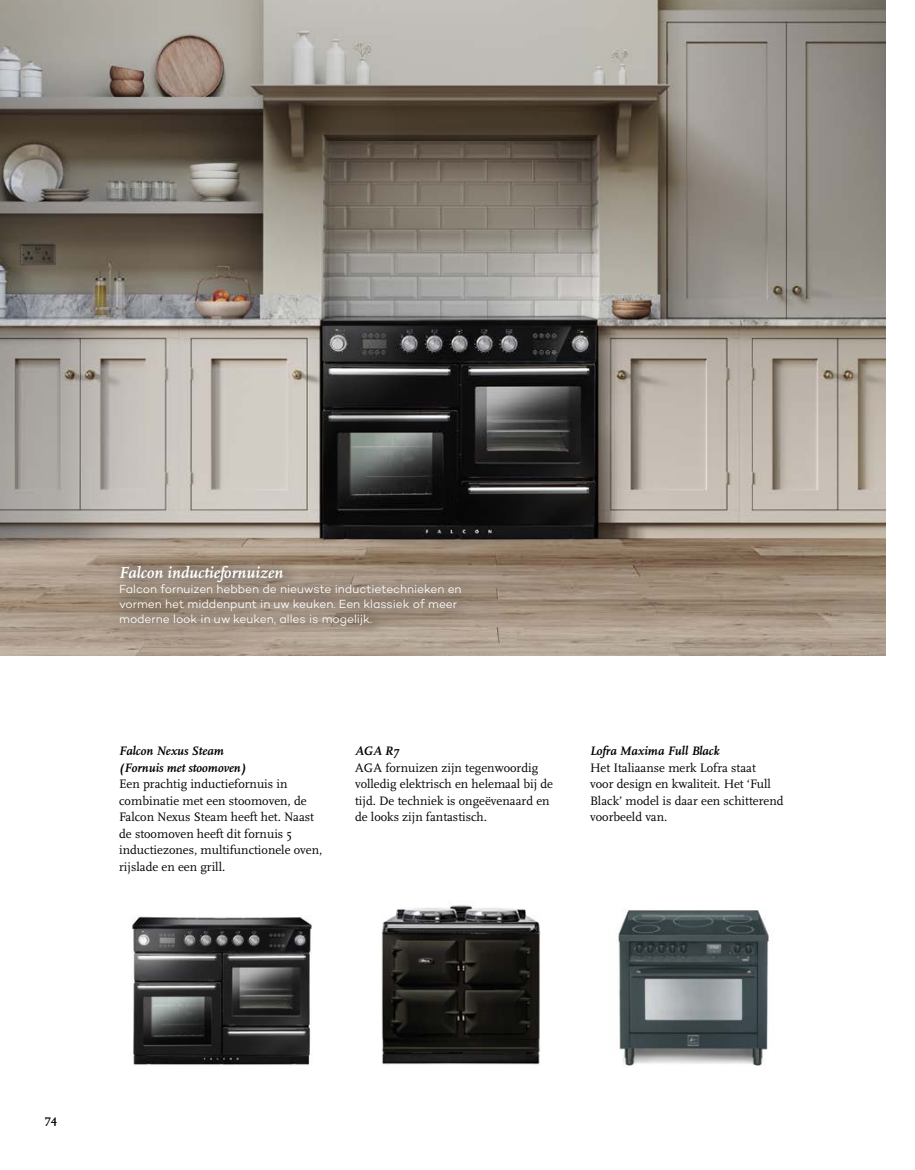
<style>
.page{position:relative;width:915px;height:1170px;background:#fff}
.page>*{position:absolute;margin:0;border:0;box-sizing:border-box;transform-origin:0 0}
.Body{font:italic 700 16.5px "Scala";color:#fff}
.Body-2{font:12.75px/16.5px "Scala";color:#000}
.Body-3{font:italic 700 12.75px "Scala";color:#000}
.Fotobijschrift{font:300 12px/15px "Campton";color:#fff}
.t1{font:700 12px "Scala";color:#000}
</style>
<div class="page">
<img style="left:0;top:0;width:884px;height:655px">
<img style="left:132px;top:916px;width:180px;height:150px">
<img style="left:381px;top:903px;width:160px;height:162px">
<div style="left:110px;top:553px;width:368px;height:87px;background:#000;opacity:.75"></div>
<img style="left:617px;top:909px;width:153px;height:158px">
<p class="Body" style="left:119px;top:563px;width:166px">Falcon inductiefornuizen</p>
<p class="Fotobijschrift" style="left:119px;top:581px;width:344px">Falcon fornuizen hebben de nieuwste inductietechnieken en vormen het middenpunt in uw keuken. Een klassiek of meer moderne look in uw keuken, alles is mogelijk.</p>
<p class="Body-3" style="left:119px;top:744px;width:106px">Falcon Nexus Steam</p>
<p class="Body-3" style="left:119px;top:760px;width:128px">(Fornuis met stoomoven)</p>
<p class="Body-2" style="left:119px;top:776px;width:205px">Een prachtig inductiefornuis in combinatie met een stoomoven, de<br>Falcon Nexus Steam heeft het. Naast de stoomoven heeft dit fornuis 5 inductiezones, multifunctionele oven, rijslade en een grill.</p>
<p class="Body-3" style="left:355px;top:744px;width:46px">AGA R7</p>
<p class="Body-2" style="left:355px;top:759px;width:199px">AGA fornuizen zijn tegenwoordig volledig elektrisch en helemaal bij de tijd. De techniek is ongeëvenaard en de looks zijn fantastisch.</p>
<p class="Body-3" style="left:590px;top:744px;width:131px">Lofra Maxima Full Black</p>
<p class="Body-2" style="left:590px;top:759px;width:195px">Het Italiaanse merk Lofra staat<br>voor design en kwaliteit. Het ‘Full<br>Black’ model is daar een schitterend voorbeeld van.</p>
<p class="t1" style="left:45px;top:1112px;width:14px">74</p>
</div>
